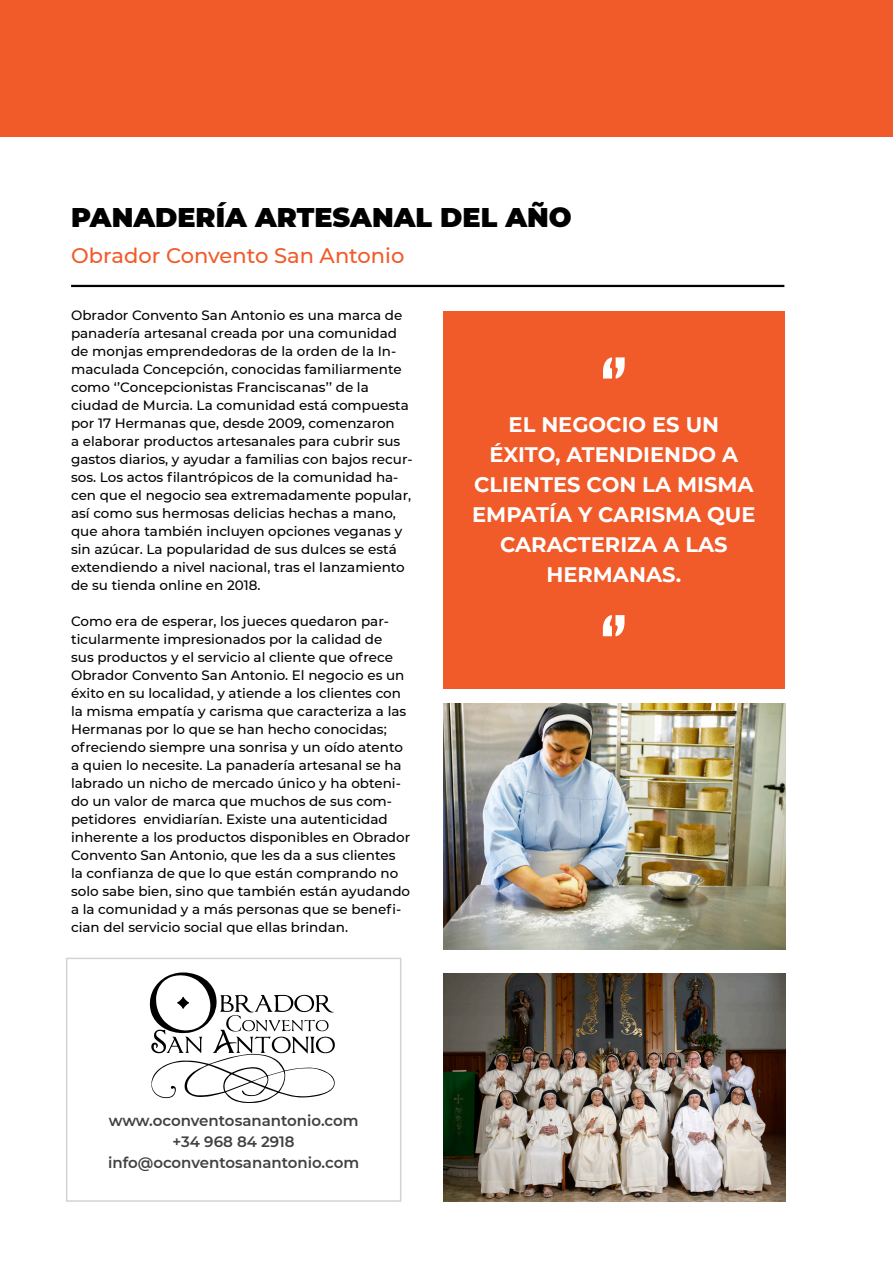
<style>
.page{position:relative;width:893px;height:1263px;background:#fff}
.page>*{position:absolute;margin:0;border:0;box-sizing:border-box;transform-origin:0 0}
.t1{font:700 condensed 120px "Coluna";color:#fff}
.t2{font:900 27px "Montserrat";color:#000}
.t3{font:700 21px/30px "Montserrat";color:#fff;text-align:center}
.t4{font:500 21px "Montserrat";color:#f15a29}
.t5{font:600 15px "Montserrat";color:#414141}
.t6{font:600 15px "Montserrat";color:#404040}
.t7{font:500 13.5px/18px "Montserrat";color:#000}
</style>
<div class="page">
<div style="left:0;top:0;width:893px;height:137px;background:#f15a29"></div>
<img style="left:443px;top:974px;width:342px;height:228px">
<img style="left:443px;top:704px;width:342px;height:245px">
<svg style="left:150px;top:972px;width:185px;height:131px"></svg>
<div style="left:66px;top:958px;width:335px;height:244px;border:2px solid #d1d3d4"></div>
<hr style="left:71px;top:285px;width:713px;height:2px;background:#000">
<div style="left:443px;top:311px;width:341px;height:377px;background:#f15a29"></div>
<p class="t2" style="left:71px;top:197px;width:502px">PANADERÍA ARTESANAL DEL AÑO</p>
<p class="t4" style="left:71px;top:241px;width:335px">Obrador Convento San Antonio</p>
<p class="t7" style="left:71px;top:305px;width:343px">Obrador Convento San Antonio es una marca de panadería artesanal creada por una comunidad de monjas emprendedoras de la orden de la In&shy;maculada Concepción, conocidas familiarmente como ‘’Concepcionistas Franciscanas’’ de la ciudad de Murcia. La comunidad está compuesta por 17 Hermanas que, desde 2009, comenzaron<br>a elaborar productos artesanales para cubrir sus gastos diarios, y ayudar a familias con bajos recur&shy;sos. Los actos filantrópicos de la comunidad ha&shy;cen que el negocio sea extremadamente popular, así como sus hermosas delicias hechas a mano, que ahora también incluyen opciones veganas y sin azúcar. La popularidad de sus dulces se está extendiendo a nivel nacional, tras el lanzamiento de su tienda online en 2018.</p>
<p class="t7" style="left:71px;top:611px;width:341px">Como era de esperar, los jueces quedaron par&shy;ticularmente impresionados por la calidad de<br>sus productos y el servicio al cliente que ofrece Obrador Convento San Antonio. El negocio es un éxito en su localidad, y atiende a los clientes con la misma empatía y carisma que caracteriza a las Hermanas por lo que se han hecho conocidas; ofreciendo siempre una sonrisa y un oído atento a quien lo necesite. La panadería artesanal se ha labrado un nicho de mercado único y ha obteni&shy;do un valor de marca que muchos de sus com&shy;petidores envidiarían. Existe una autenticidad inherente a los productos disponibles en Obrador Convento San Antonio, que les da a sus clientes la confianza de que lo que están comprando no solo sabe bien, sino que también están ayudando a la comunidad y a más personas que se benefi&shy;cian del servicio social que ellas brindan.</p>
<p class="t1" style="left:601px;top:336px;width:27px">‘’</p>
<p class="t3" style="left:472px;top:408px;width:285px">EL NEGOCIO ES UN<br>ÉXITO, ATENDIENDO A<br>CLIENTES CON LA MISMA<br>EMPATÍA Y CARISMA QUE<br>CARACTERIZA A LAS<br>HERMANAS.</p>
<p class="t1" style="left:601px;top:594px;width:27px">‘’</p>
<p class="t6" style="left:109px;top:1110px;width:251px">www.oconventosanantonio.com</p>
<p class="t5" style="left:173px;top:1131px;width:123px">+34 968 84 2918</p>
<p class="t5" style="left:108px;top:1152px;width:253px">info@oconventosanantonio.com</p>
</div>
